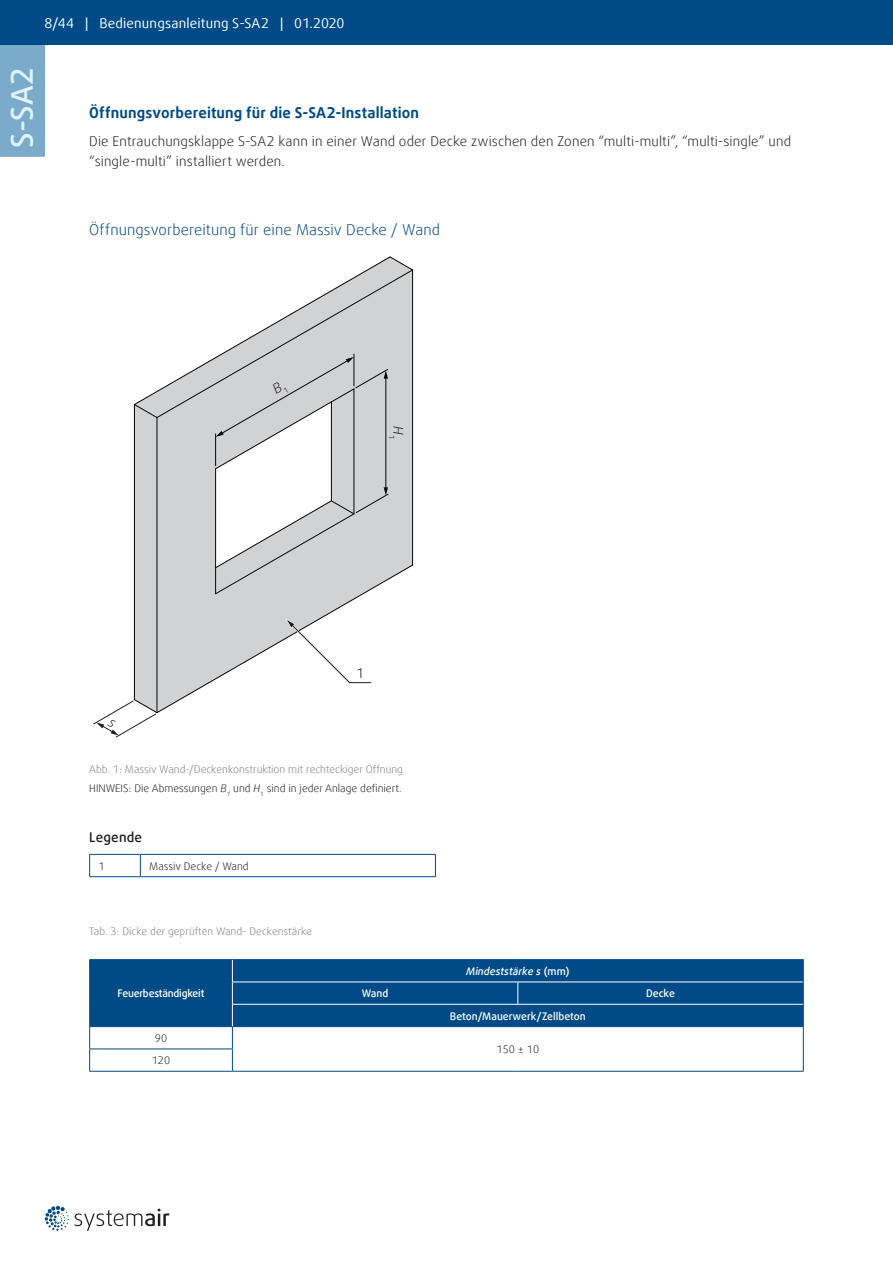
<style>
.page{position:relative;width:893px;height:1263px;background:#fff}
.page>*{position:absolute;margin:0;border:0;box-sizing:border-box;transform-origin:0 0}
.t1{font:500 30px "Daxline Offc Pro";color:#fff}
.t2{font:700 15px "Daxline Offc Pro";letter-spacing:.01em;color:#004b87}
.t3{font:300 15px "Daxline Offc Pro";letter-spacing:.005em;color:#004b87}
.t4{font:300 13.5px/19.5px "Daxline Offc Pro";letter-spacing:.015em;color:#231f20}
.t5{font:13.5px "Daxline Offc Pro";letter-spacing:.015em;color:#fff}
.t6{font:500 13.5px "Daxline Offc Pro";letter-spacing:.015em;color:#231f20}
.t7{font:italic 300 13.5px "Daxline Offc Pro";color:#231f20}
.t8{font:300 10.5px/19.2px "Daxline Offc Pro";color:#808285}
.t9{font:500 10.5px "Daxline Offc Pro";letter-spacing:-.01em;color:#fff}
.t10{font:300 10.5px "Daxline Offc Pro";color:#231f20}
.t11{font:italic 500 10.5px "Daxline Offc Pro";color:#fff}
.s1{color:#231f20}
.s2{font-style:italic;color:#231f20}
.s3{font-style:normal}
</style>
<div class="page">
<div style="left:0;top:0;width:45px;height:156px;background:#7babca"></div>
<svg style="left:44px;top:1205px;width:125px;height:26px"></svg>
<div style="left:0;top:0;width:893px;height:45px;background:#004b87"></div>
<div style="left:90px;top:960px;width:713px;height:66px;background:#004b87"></div>
<hr style="left:89px;top:959px;width:143px;height:1px;background:#004b87">
<hr style="left:232px;top:959px;width:286px;height:1px;background:#004b87">
<hr style="left:518px;top:959px;width:286px;height:1px;background:#004b87">
<hr style="left:232px;top:1026px;width:286px;height:1px;background:#004b87">
<hr style="left:518px;top:1026px;width:286px;height:1px;background:#004b87">
<hr style="left:89px;top:1048px;width:144px;height:1px;background:#004b87">
<svg style="left:89px;top:960px;width:1px;height:111px"></svg>
<hr style="left:89px;top:1071px;width:143px;height:1px;background:#004b87">
<hr style="left:232px;top:1071px;width:286px;height:1px;background:#004b87">
<hr style="left:518px;top:1071px;width:286px;height:1px;background:#004b87">
<hr style="left:89px;top:1026px;width:143px;height:1px;background:#004b87">
<hr style="left:232px;top:981px;width:286px;height:1px;background:#fff">
<hr style="left:518px;top:981px;width:285px;height:1px;background:#fff">
<svg style="left:517px;top:982px;width:1px;height:22px"></svg>
<hr style="left:232px;top:1004px;width:286px;height:1px;background:#fff">
<svg style="left:232px;top:960px;width:1px;height:111px"></svg>
<hr style="left:518px;top:1004px;width:285px;height:1px;background:#fff">
<svg style="left:803px;top:960px;width:1px;height:111px"></svg>
<svg style="left:89px;top:855px;width:1px;height:21px"></svg>
<hr style="left:89px;top:854px;width:51px;height:1px;background:#004b87">
<svg style="left:140px;top:855px;width:1px;height:21px"></svg>
<hr style="left:140px;top:854px;width:296px;height:1px;background:#004b87">
<svg style="left:435px;top:855px;width:1px;height:21px"></svg>
<hr style="left:89px;top:876px;width:51px;height:1px;background:#004b87">
<hr style="left:140px;top:876px;width:296px;height:1px;background:#004b87">
<svg style="left:93px;top:256px;width:321px;height:482px"></svg>
<p class="t5" style="left:45px;top:14px;width:301px">8/44 | Bedienungsanleitung S-SA2 | 01.2020</p>
<h1 class="t1" style="left:2px;top:148px;width:82px;rotate:-90deg">S-SA2</h1>
<h2 class="t2" style="left:89px;top:103px;width:331px">Öffnungsvorbereitung für die S-SA2-Installation</h2>
<p class="t4" style="left:89px;top:132px;width:703px">Die Entrauchungsklappe S-SA2 kann in einer Wand oder Decke zwischen den Zonen “multi-multi”, “multi-single” und “single-multi” installiert werden.</p>
<h2 class="t3" style="left:89px;top:220px;width:352px">Öffnungsvorbereitung für eine Massiv Decke / Wand</h2>
<p class="t7" style="left:407px;top:426px;width:15px;rotate:90deg">H<sub>1</sub></p>
<p class="t4" style="left:356px;top:664px;width:9px">1</p>
<p class="t8" style="left:89px;top:760px;width:315px">Abb. 1: Massiv Wand-/Deckenkonstruktion mit rechteckiger Öffnung<br><span class="s1">HINWEIS: Die Abmessungen</span> <span class="s2">B</span><sub>1</sub> <span class="s1">und</span> <span class="s2">H</span><sub>1</sub> <span class="s1">sind in jeder Anlage definiert.</span></p>
<p class="t6" style="left:89px;top:828px;width:54px">Legende</p>
<p class="t10" style="left:99px;top:859px;width:8px">1</p>
<p class="t10" style="left:149px;top:859px;width:101px">Massiv Decke / Wand</p>
<p class="t8" style="left:89px;top:921px;width:224px">Tab. 3: Dicke der geprüften Wand- Deckenstärke</p>
<p class="t9" style="left:118px;top:986px;width:88px">Feuerbeständigkeit</p>
<p class="t10" style="left:155px;top:1031px;width:14px">90</p>
<p class="t10" style="left:152px;top:1053px;width:20px">120</p>
<p class="t11" style="left:466px;top:964px;width:105px">Mindeststärke s <span class="s3">(mm)</span></p>
<p class="t9" style="left:362px;top:986px;width:28px">Wand</p>
<p class="t9" style="left:646px;top:986px;width:30px">Decke</p>
<p class="t9" style="left:450px;top:1009px;width:137px">Beton/Mauerwerk/Zellbeton</p>
<p class="t10" style="left:497px;top:1042px;width:44px">150 ± 10</p>
</div>
